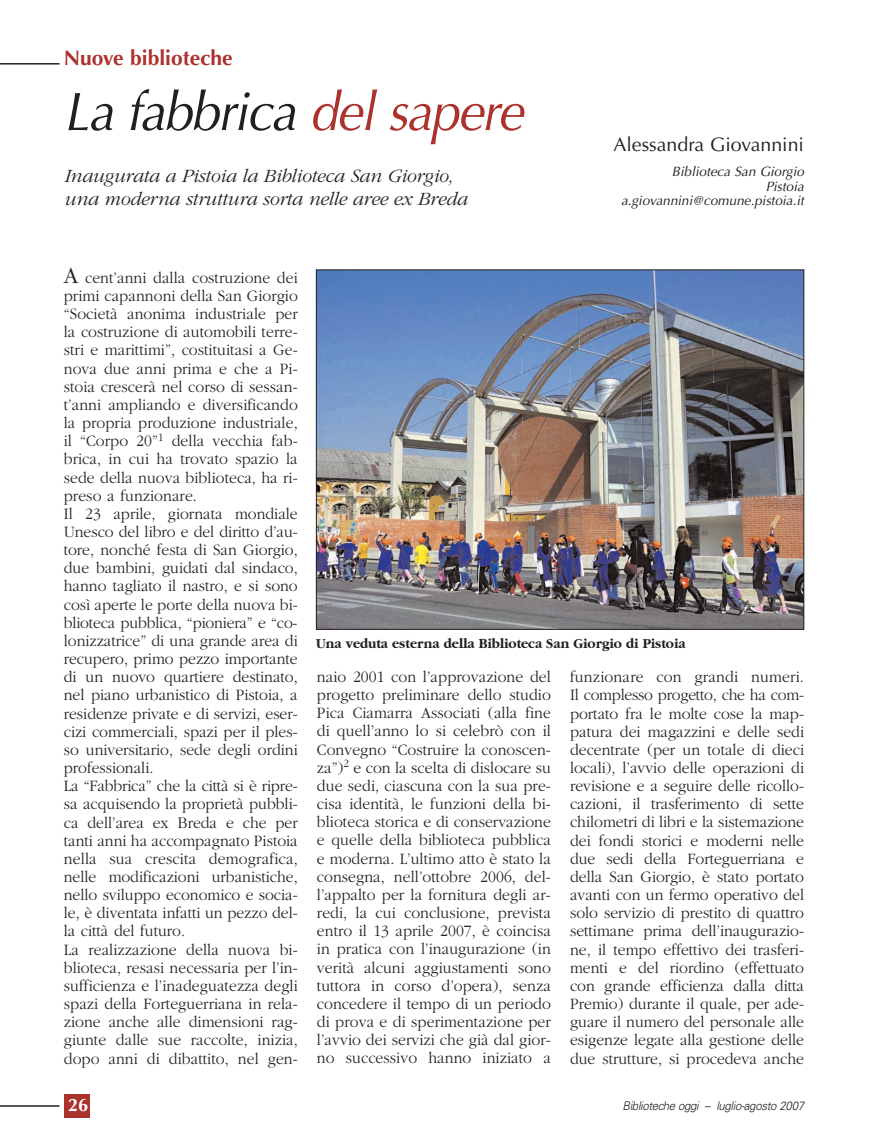
<style>
.page{position:relative;width:893px;height:1148px;background:#fff}
.page>*{position:absolute;margin:0;border:0;box-sizing:border-box;transform-origin:0 0}
.t1{font:italic 54px "Optima";letter-spacing:-.03em;color:#231f20;scale:.95 1}
.t2{font:700 21px "Optima";color:#ac322e}
.t3{font:italic 300 19.5px/22.5px "Garamond";letter-spacing:-.01em;color:#231f20}
.t4{font:19.5px "Optima";color:#231f20}
.t5{font:700 18px "Optima";color:#fff}
.t6{font:300 16.5px/18.1px "Garamond";color:#231f20;text-align:justify;scale:.95 1}
.t7{font:700 14.25px "Garamond";color:#231f20;scale:.95 1}
.t8{font:italic 13.5px/14.2px "Optima";color:#231f20;text-align:right}
.t9{font:italic 300 12px "Univers";letter-spacing:-.03em;color:#231f20;scale:.95 1}
.s1{color:#ac322e}
.s2{font-size:24px}
</style>
<div class="page">
<hr style="left:0;top:1105px;width:60px;height:1px;background:#231f20">
<div style="left:64px;top:1094px;width:26px;height:23px;background:#ac322e"></div>
<hr style="left:0;top:63px;width:60px;height:2px;background:#231f20">
<img style="left:318px;top:271px;width:484px;height:356px">
<p class="t2" style="left:64px;top:49px;width:170px">Nuove biblioteche</p>
<h1 class="t1" style="left:64px;top:89px;width:485px">La fabbrica <span class="s1">del sapere</span></h1>
<p class="t3" style="left:64px;top:166px;width:405px">Inaugurata a Pistoia la Biblioteca San Giorgio, una moderna struttura sorta nelle aree ex Breda</p>
<p class="t4" style="left:613px;top:136px;width:192px">Alessandra Giovannini</p>
<p class="t8" style="left:621px;top:166px;width:184px">Biblioteca San Giorgio<br>Pistoia a.giovannini@comune.pistoia.it</p>
<p class="t6" style="left:64px;top:270px;width:248px;text-align:left"><span class="s2">A</span> cent’anni dalla costruzione dei primi capannoni della San Giorgio “Società anonima industriale per la costruzione di automobili terre&shy;stri e marittimi”, costituitasi a Ge&shy;nova due anni prima e che a Pi&shy;stoia crescerà nel corso di sessan&shy;t’anni ampliando e diversificando la propria produzione industriale, il “Corpo 20”<sup>1</sup> della vecchia fab&shy;brica, in cui ha trovato spazio la sede della nuova biblioteca, ha ri&shy;preso a funzionare.<br>Il 23 aprile, giornata mondiale Unesco del libro e del diritto d’au&shy;tore, nonché festa di San Giorgio, due bambini, guidati dal sindaco, hanno tagliato il nastro, e si sono così aperte le porte della nuova bi&shy;blioteca pubblica, “pioniera” e “co&shy;lonizzatrice” di una grande area di recupero, primo pezzo importante di un nuovo quartiere destinato, nel piano urbanistico di Pistoia, a residenze private e di servizi, eser&shy;cizi commerciali, spazi per il ples&shy;so universitario, sede degli ordini professionali.<br>La “Fabbrica” che la città si è ripre&shy;sa acquisendo la proprietà pubbli&shy;ca dell’area ex Breda e che per tanti anni ha accompagnato Pistoia nella sua crescita demografica, nelle modificazioni urbanistiche, nello sviluppo economico e socia&shy;le, è diventata infatti un pezzo del&shy;la città del futuro.<br>La realizzazione della nuova bi&shy;blioteca, resasi necessaria per l’in&shy;sufficienza e l’inadeguatezza degli spazi della Forteguerriana in rela&shy;zione anche alle dimensioni rag&shy;giunte dalle sue raccolte, inizia, dopo anni di dibattito, nel gen-</p>
<p class="t5" style="left:68px;top:1097px;width:22px">26</p>
<p class="t7" style="left:316px;top:638px;width:390px">Una veduta esterna della Biblioteca San Giorgio di Pistoia</p>
<p class="t6" style="left:317px;top:669px;width:248px">naio 2001 con l’approvazione del progetto preliminare dello studio Pica Ciamarra Associati (alla fine di quell’anno lo si celebrò con il Convegno “Costruire la conoscen&shy;za”)<sup>2</sup> e con la scelta di dislocare su due sedi, ciascuna con la sua pre&shy;cisa identità, le funzioni della bi&shy;blioteca storica e di conservazione e quelle della biblioteca pubblica e moderna. L’ultimo atto è stato la consegna, nell’ottobre 2006, del&shy;l’appalto per la fornitura degli ar&shy;redi, la cui conclusione, prevista entro il 13 aprile 2007, è coincisa in pratica con l’inaugurazione (in verità alcuni aggiustamenti sono tuttora in corso d’opera), senza concedere il tempo di un periodo di prova e di sperimentazione per l’avvio dei servizi che già dal gior&shy;no successivo hanno iniziato a</p>
<p class="t6" style="left:570px;top:669px;width:248px">funzionare con grandi numeri.<br>Il complesso progetto, che ha com&shy;portato fra le molte cose la map&shy;patura dei magazzini e delle sedi decentrate (per un totale di dieci locali), l’avvio delle operazioni di revisione e a seguire delle ricollo&shy;cazioni, il trasferimento di sette chilometri di libri e la sistemazione dei fondi storici e moderni nelle due sedi della Forteguerriana e della San Giorgio, è stato portato avanti con un fermo operativo del solo servizio di prestito di quattro settimane prima dell’inaugurazio&shy;ne, il tempo effettivo dei trasferi&shy;menti e del riordino (effettuato con grande efficienza dalla ditta Premio) durante il quale, per ade&shy;guare il numero del personale alle esigenze legate alla gestione delle due strutture, si procedeva anche</p>
<p class="t9" style="left:622px;top:1100px;width:193px">Biblioteche oggi – luglio-agosto 2007</p>
</div>
